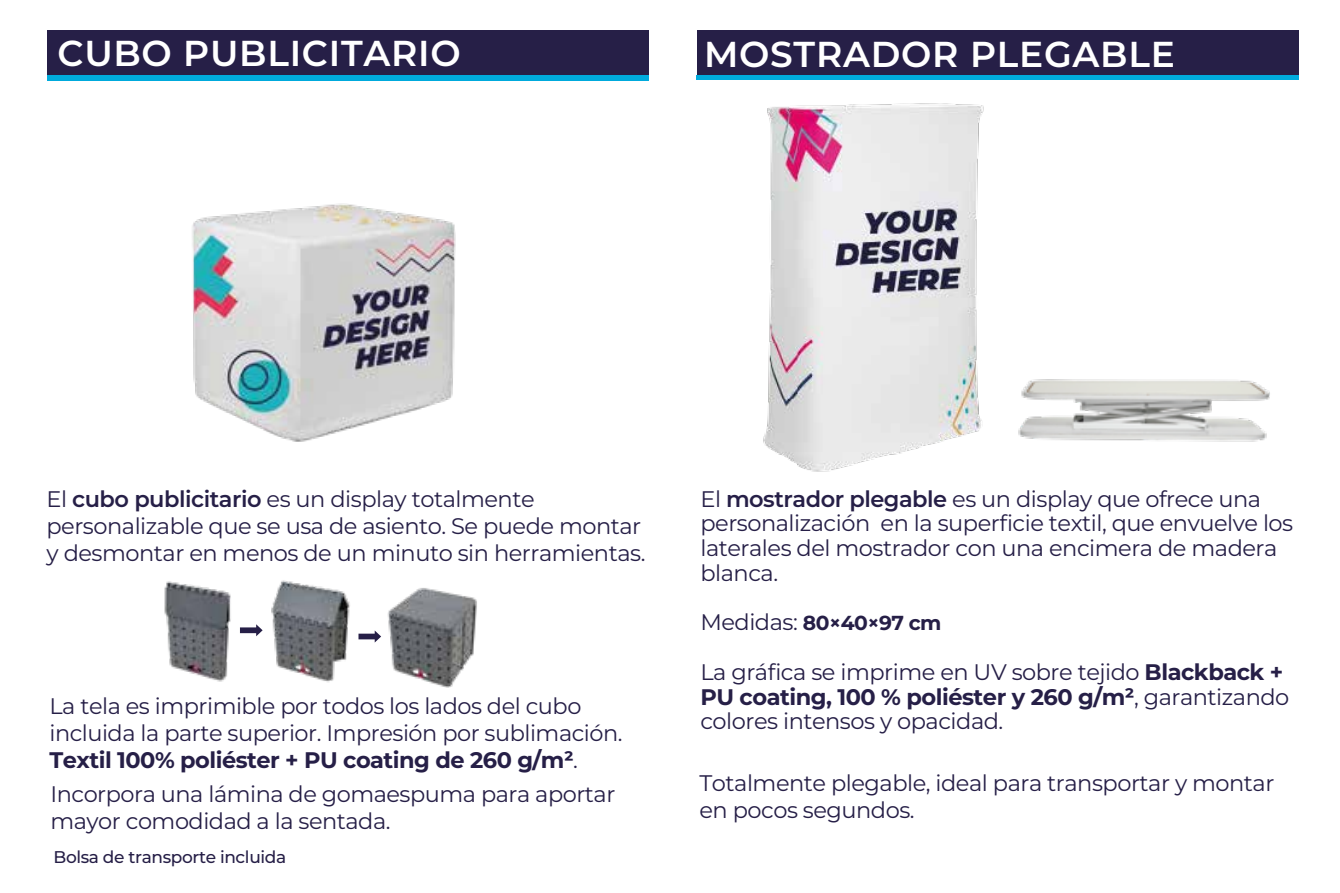
<style>
.page{position:relative;width:1340px;height:893px;background:#fff}
.page>*{position:absolute;margin:0;border:0;box-sizing:border-box;transform-origin:0 0}
.t1{font:600 36px "Montserrat";letter-spacing:.02em;color:#fff}
.t2{font:22.5px/27px "Montserrat";letter-spacing:-.02em;color:#261f47}
.t3{font:700 20.25px "Montserrat";letter-spacing:-.025em;color:#261f47}
.t4{font:500 16.88px "Montserrat";letter-spacing:-.02em;color:#261f47}
.s1{font-weight:600}
.s2{font-weight:400;font-size:22.5px}
.s3{font-weight:700}
</style>
<div class="page">
<img style="left:192px;top:203px;width:264px;height:239px">
<svg style="left:240px;top:624px;width:23px;height:12px"></svg>
<svg style="left:358px;top:630px;width:23px;height:12px"></svg>
<img style="left:387px;top:588px;width:90px;height:100px">
<img style="left:164px;top:581px;width:67px;height:101px">
<img style="left:271px;top:580px;width:79px;height:103px">
<div style="left:47px;top:31px;width:601px;height:44px;background:#261f47"></div>
<div style="left:47px;top:75px;width:601px;height:6px;background:#00aadc"></div>
<div style="left:697px;top:31px;width:601px;height:49px;background:#261f47"></div>
<div style="left:696px;top:75px;width:602px;height:5px;background:#00aadc"></div>
<img style="left:1018px;top:379px;width:252px;height:63px">
<img style="left:763px;top:103px;width:221px;height:369px">
<h1 class="t1" style="left:57px;top:27px;width:405px">CUBO PUBLICITARIO</h1>
<h1 class="t1" style="left:704px;top:29px;width:472px">MOSTRADOR PLEGABLE</h1>
<p class="t2" style="left:47px;top:485px;width:600px">El <span class="s1">cubo publicitario</span> es un display totalmente personalizable que se usa de asiento. Se puede montar y desmontar en menos de un minuto sin herramientas.</p>
<p class="t2" style="left:700px;top:485px;width:594px;line-height:24.8px">El <span class="s1">mostrador plegable</span> es un display que ofrece una personalización en la superficie textil, que envuelve los laterales del mostrador con una encimera de madera blanca.</p>
<p class="t3" style="left:700px;top:609px;width:242px"><span class="s2">Medidas:</span> 80×40×97 cm</p>
<p class="t2" style="left:700px;top:659px;width:590px;line-height:24.8px">La gráfica se imprime en UV sobre tejido <span class="s3">Blackback +<br>PU coating, 100 % poliéster y 260 g/m²</span>, garantizando colores intensos y opacidad.</p>
<p class="t2" style="left:49px;top:692px;width:574px">La tela es imprimible por todos los lados del cubo incluida la parte superior. Impresión por sublimación.<br><span class="s3">Textil 100% poliéster + PU coating de 260 g/m²</span>.</p>
<p class="t2" style="left:699px;top:769px;width:576px">Totalmente plegable, ideal para transportar y montar en pocos segundos.</p>
<p class="t2" style="left:50px;top:780px;width:566px">Incorpora una lámina de gomaespuma para aportar mayor comodidad a la sentada.</p>
<p class="t4" style="left:54px;top:845px;width:234px">Bolsa de transporte incluida</p>
</div>
